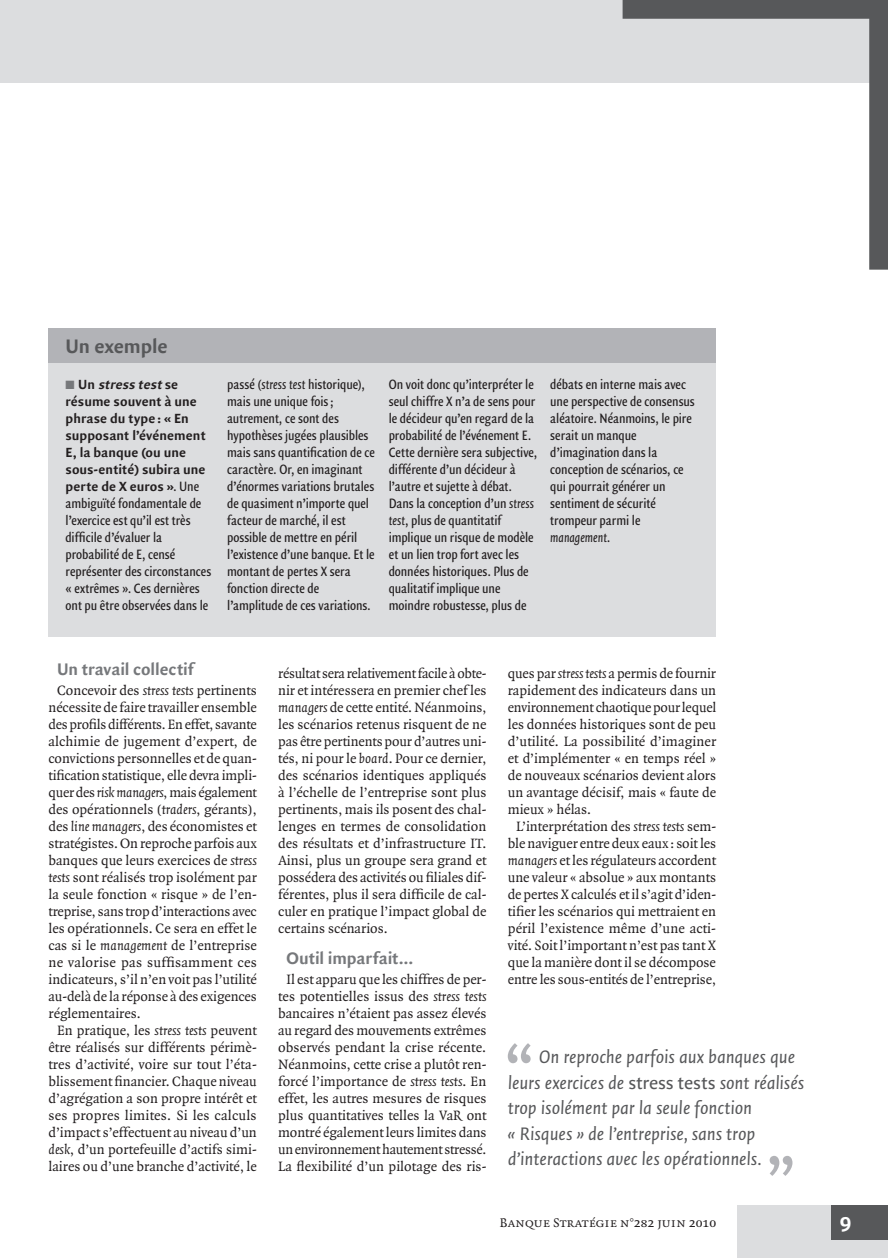
<style>
.page{position:relative;width:888px;height:1258px;background:#fff}
.page>*{position:absolute;margin:0;border:0;box-sizing:border-box;transform-origin:0 0}
.t1{font:700 21px "Quadraat Sans";letter-spacing:-.005em;color:#57585a}
._9-FOLIO-DROIT{font:21px "Fago No Bold Lf Caps";color:#fff}
._10-EXERGUE{font:italic 19.5px/25.5px "Quadraat Sans";letter-spacing:-.01em;color:#57585a}
._6-INTER-MOYEN{font:700 18px "Quadraat Sans";letter-spacing:-.01em;color:#76787b}
._5-TEXTE-COURANT{font:14.55px/17px "Quadraat";color:#231f20;text-align:justify}
._30-TEXT_ENCAD_PUCE{font:14.55px/17px "Quadraat Sans Con";color:#231f20}
._30-TEXT_ENCAD_PUCE-2{font:700 14.25px/17px "Quadraat Sans";letter-spacing:.005em;color:#231f20}
.t2{font:13.5px "Quadraat Small Caps";color:#231f20}
.s1{color:#76787b}
.s2{font-style:italic}
.s3{font-family:"Quadraat Sans Con";font-weight:400;font-size:14.55px}
.s4{font-style:normal}
</style>
<div class="page">
<div style="left:737px;top:1205px;width:151px;height:53px;background:#dcdddf"></div>
<div style="left:831px;top:1205px;width:57px;height:34px;background:#57585a"></div>
<div style="left:0;top:0;width:888px;height:83px;background:#dcdddf"></div>
<svg style="left:623px;top:0;width:265px;height:270px"></svg>
<svg style="left:508px;top:1043px;width:23px;height:20px"></svg>
<svg style="left:770px;top:1156px;width:22px;height:20px"></svg>
<div style="left:49px;top:329px;width:667px;height:308px;background:#dcdddf"></div>
<div style="left:49px;top:329px;width:667px;height:34px;background:#b2b3b7"></div>
<p class="t1" style="left:66px;top:334px;width:104px">Un exemple</p>
<p class="_30-TEXT_ENCAD_PUCE-2" style="left:66px;top:376px;width:142px"><span class="s1">■</span> U n <span class="s2">stress test</span>s e résume souvent à une phrase du type : « En supposant l’événement<br>E, la banque (ou une sous-entité) subira une perte de X euros »<span class="s3">. Une</span></p>
<p class="_30-TEXT_ENCAD_PUCE" style="left:66px;top:495px;width:147px">ambiguïté fondamentale de l’exercice est qu’il est très difficile d’évaluer la probabilité de E, censé représenter des circonstances « extrêmes ». Ces dernières ont pu être observées dans le</p>
<p class="_30-TEXT_ENCAD_PUCE" style="left:227px;top:376px;width:149px">passé (<span class="s2">stress test</span> historique), mais une unique fois; autrement, ce sont des hypothèses jugées plausibles mais sans quantification de ce caractère. Or, en imaginant d’énormes variations brutales de quasiment n’importe quel facteur de marché, il est possible de mettre en péril l’existence d’une banque. Et le montant de pertes X sera fonction directe de l’amplitude de ces variations.</p>
<p class="_30-TEXT_ENCAD_PUCE" style="left:389px;top:376px;width:150px">On voit donc qu’interpréter le seul chiffre X n’a de sens pour le décideur qu’en regard de la probabilité de l’événement E.<br>Cette dernière sera subjective, différente d’un décideur à l’autre et sujette à débat.<br>Dans la conception d’un <span class="s2">stress test</span>, plus de quantitatif implique un risque de modèle et un lien trop fort avec les données historiques. Plus de qualitatif implique une moindre robustesse, plus de</p>
<p class="_30-TEXT_ENCAD_PUCE" style="left:550px;top:376px;width:146px">débats en interne mais avec une perspective de consensus aléatoire. Néanmoins, le pire serait un manque d’imagination dans la conception de scénarios, ce qui pourrait générer un sentiment de sécurité trompeur parmi le <span class="s2">management</span>.</p>
<p class="_6-INTER-MOYEN" style="left:57px;top:659px;width:139px">Un travail collectif</p>
<p class="_5-TEXTE-COURANT" style="left:49px;top:682px;width:210px;text-indent:9px">Concevoir des <span class="s2">stress tests</span> pertinents nécessite de faire travailler ensemble desprofilsdifférents.Eneffet, savante alchimie de jugement d’expert, de convictions personnelles et de quan&shy;tification statistique, elle devra impli&shy;quer des <span class="s2">risk managers</span>, mais également des opérationnels (<span class="s2">traders</span>, gérants), des <span class="s2">line managers</span>, des économistes et stratégistes.On reproche parfois aux banques que leurs exercices de <span class="s2">stress tests</span> sont réalisés trop isolément par la seule fonction « risque » de l’en&shy;treprise, sans trop d’interactions avec les opérationnels. Ce sera en effet le cas si le <span class="s2">management</span> de l’entreprise ne valorise pas suffisamment ces indicateurs, s’il n’en voit pas l’utilité au-delà de la réponse à des exigences réglementaires.</p>
<p class="_5-TEXTE-COURANT" style="left:49px;top:1022px;width:210px;text-align:center">En pratique, les <span class="s2">stress tests</span> peuvent être réalisés sur différents périmè&shy;tres d’activité, voire sur tout l’éta&shy;blissement financier. Chaque niveau d’agrégation a son propre intérêt et ses propres limites. Si les calculs d’impact s’effectuent au niveau d’un <span class="s2">desk</span>, d’un portefeuille d’actifs simi&shy;laires ou d’une branche d’activité, le</p>
<p class="_5-TEXTE-COURANT" style="left:278px;top:665px;width:210px">résultat sera relativementfacile àobte&shy;nir et intéressera en premier chefles <span class="s2">managers</span> de cette entité. Néanmoins, les scénarios retenus risquent de ne pas être pertinents pour d’autres uni&shy;tés, ni pour le <span class="s2">board</span>. Pour ce dernier, des scénarios identiques appliqués à l’échelle de l’entreprise sont plus pertinents, mais ils posent des chal&shy;lenges en termes de consolidation des résultats et d’infrastructure IT.<br>Ainsi, plus un groupe sera grand et possédera des activités oufiliales dif&shy;férentes, plus il sera difficile de cal&shy;culer en pratique l’impact global de certains scénarios.</p>
<p class="_6-INTER-MOYEN" style="left:287px;top:948px;width:128px">Outil imparfait…</p>
<p class="_5-TEXTE-COURANT" style="left:278px;top:971px;width:210px;text-align:center">Il est apparu que les chiffres de per&shy;tes potentielles issus des <span class="s2">stress tests </span>bancaires n’étaient pas assez élevés au regard des mouvements extrêmes observés pendant la crise récente.<br>Néanmoins, cette crise a plutôt ren&shy;forcé l’importance de <span class="s2">stress tests</span>. En effet, les autres mesures de risques plus quantitatives telles la VaR ont montré également leurs limites dans un environnement hautement stressé.<br>La flexibilité d’un pilotage des ris-</p>
<p class="_5-TEXTE-COURANT" style="left:508px;top:665px;width:210px">ques par <span class="s2">stress tests</span> a permis de fournir rapidement des indicateurs dans un environnement chaotique pour lequel les données historiques sont de peu d’utilité. La possibilité d’imaginer et d’implémenter « en temps réel » de nouveaux scénarios devient alors un avantage décisif, mais « faute de mieux » hélas.</p>
<p class="_5-TEXTE-COURANT" style="left:508px;top:818px;width:210px;text-align:center">L’interprétation des <span class="s2">stress tests</span> sem&shy;ble naviguer entre deux eaux : soit les <span class="s2">managers</span> et les régulateurs accordent une valeur « absolue » aux montants de pertes X calculés et il s’agit d’iden&shy;tifier les scénarios qui mettraient en péril l’existence même d’une acti&shy;vité. Soit l’important n’est pas tant X que la manière dont il se décompose entre les sous-entités de l’entreprise,</p>
<p class="_10-EXERGUE" style="left:508px;top:1045px;width:298px;text-indent:31px">On reproche parfois aux banques que leurs exercices de <span class="s4">stress tests</span> sont réalisés trop isolément par la seule fonction<br>« Risques » de l’entreprise, sans trop d’interactions avec les opérationnels.</p>
<p class="t2" style="left:500px;top:1216px;width:218px">Banque Stratégie n°282 juin 2010</p>
<p class="_9-FOLIO-DROIT" style="left:839px;top:1211px;width:14px">9</p>
</div>
